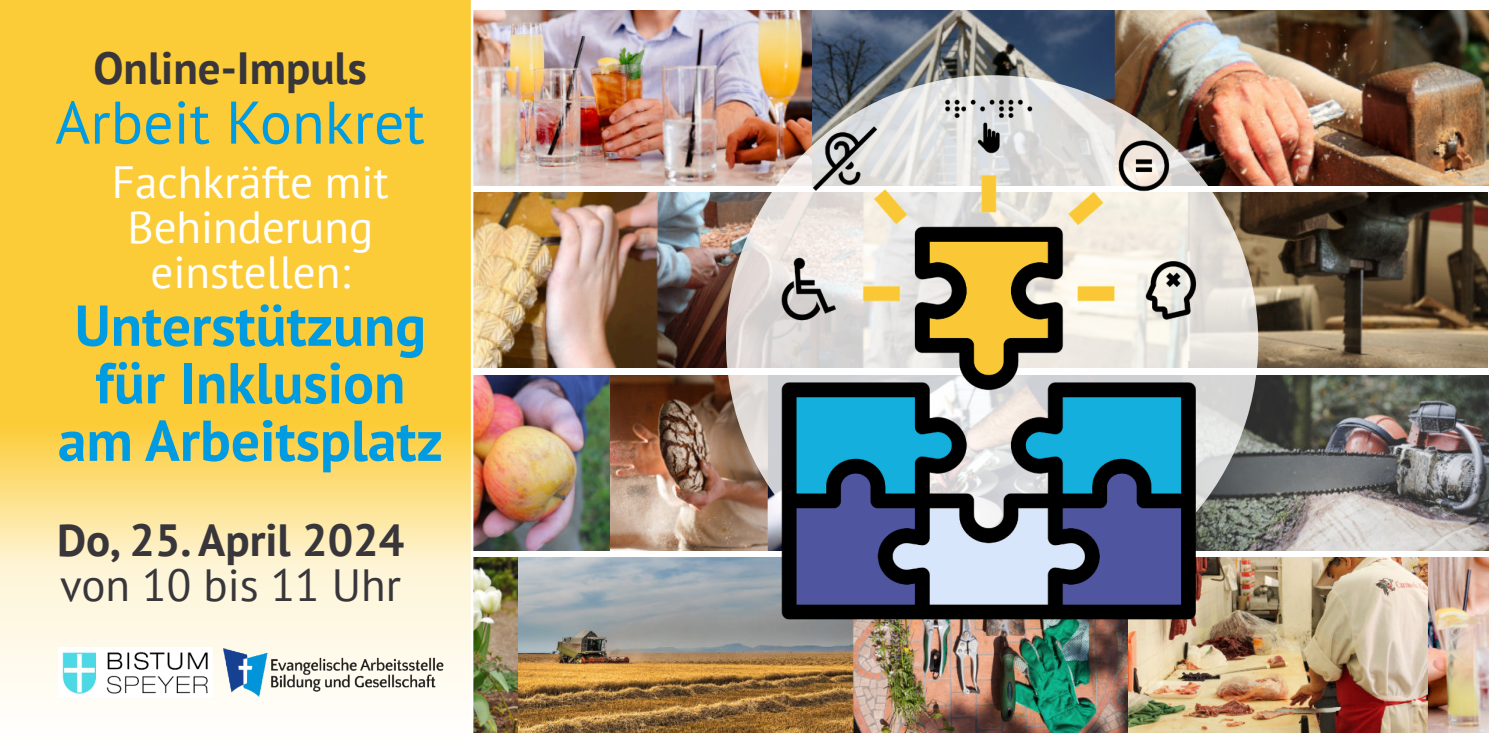
<style>
.page{position:relative;width:1489px;height:745px;background:#fff}
.page>*{position:absolute;margin:0;border:0;box-sizing:border-box;transform-origin:0 0}
.t1{font:60px "PT Sans";color:#009be1}
.t2{font:700 57.5px "PT Sans";color:#009be1}
.t3{font:45px "PT Sans";color:#fff}
.t4{font:700 45px "PT Sans";color:#38363a}
.t5{font:45px "PT Sans";color:#38363a}
</style>
<div class="page">
<img style="left:473px;top:375px;width:1016px;height:175px">
<img style="left:473px;top:10px;width:1015px;height:175px">
<img style="left:473px;top:557px;width:1016px;height:175px">
<img style="left:473px;top:192px;width:1014px;height:175px">
<svg style="left:0;top:0;width:471px;height:698px;background:#fcd661"></svg>
<img style="left:223px;top:649px;width:224px;height:47px">
<img style="left:59px;top:647px;width:154px;height:50px">
<img style="left:643px;top:74px;width:669px;height:550px">
<p class="t4" style="left:93px;top:49px;width:275px">Online-Impuls</p>
<p class="t1" style="left:55px;top:97px;width:371px">Arbeit Konkret</p>
<p class="t3" style="left:112px;top:163px;width:278px">Fachkräfte mit</p>
<p class="t3" style="left:127px;top:208px;width:247px">Behinderung</p>
<p class="t3" style="left:150px;top:253px;width:201px">einstellen:</p>
<p class="t2" style="left:75px;top:301px;width:353px">Unterstützung</p>
<p class="t2" style="left:95px;top:359px;width:311px">für Inklusion</p>
<p class="t2" style="left:58px;top:416px;width:386px">am Arbeitsplatz</p>
<p class="t4" style="left:57px;top:521px;width:349px">Do, 25. April 2024</p>
<p class="t5" style="left:60px;top:566px;width:342px">von 10 bis 11 Uhr</p>
</div>
